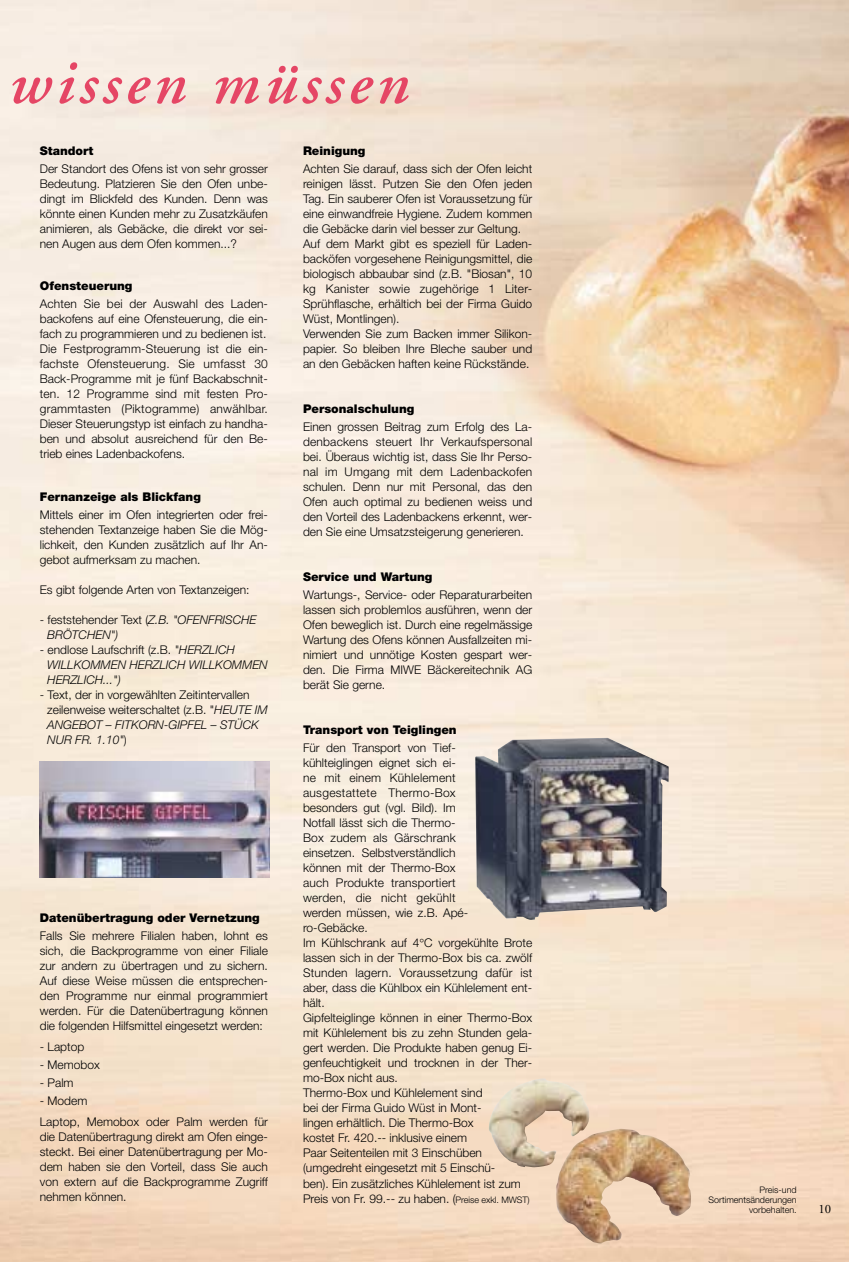
<style>
.page{position:relative;width:849px;height:1262px;background:#fff}
.page>*{position:absolute;margin:0;border:0;box-sizing:border-box;transform-origin:0 0}
.t1{font:italic 600 62.55px "Adobe Garamond";letter-spacing:.08em;color:#e54665}
.t2{font:12.75px "Adobe Garamond";color:#000}
.t3{font:300 12px/15px "Helvetica Neue";color:#000;text-align:justify}
.t4{font:900 12px "Helvetica Neue";color:#000}
.t5{font:italic 300 12px/15px "Helvetica Neue";color:#000}
.t6{font:300 9px/9.8px "Helvetica Neue";color:#000;text-align:right}
.s1{font-style:normal}
.s2{font-style:italic}
.s3{font-size:9px}
</style>
<div class="page">
<img style="left:0;top:0;width:849px;height:1261px">
<img style="left:475px;top:738px;width:194px;height:182px">
<img style="left:489px;top:1078px;width:202px;height:165px">
<img style="left:40px;top:762px;width:229px;height:115px">
<svg style="left:420px;top:939px;width:4px;height:3px"></svg>
<h1 class="t1" style="left:6px;top:58px;width:402px">wissen müssen</h1>
<p class="t4" style="left:40px;top:146px;width:55px">Standort</p>
<p class="t3" style="left:40px;top:162px;width:230px">Der Standort des Ofens ist von sehr grosser Bedeutung. Platzieren Sie den Ofen unbe&shy;dingt im Blickfeld des Kunden. Denn was könnte einen Kunden mehr zu Zusatzkäufen animieren, als Gebäcke, die direkt vor sei&shy;nen Augen aus dem Ofen kommen...?</p>
<p class="t4" style="left:40px;top:281px;width:94px">Ofensteuerung</p>
<p class="t3" style="left:40px;top:297px;width:230px;text-align:left">Achten Sie bei der Auswahl des Laden&shy;backofens auf eine Ofensteuerung, die ein&shy;fach zu programmieren und zu bedienen ist.<br>Die Festprogramm-Steuerung ist die ein&shy;fachste Ofensteuerung. Sie umfasst 30<br>Back-Programme mit je fünf Backabschnit&shy;ten. 12 Programme sind mit festen Pro&shy;grammtasten (Piktogramme) anwählbar.<br>Dieser Steuerungstyp ist einfach zu handha&shy;ben und absolut ausreichend für den Be&shy;trieb eines Ladenbackofens.</p>
<p class="t4" style="left:40px;top:492px;width:163px">Fernanzeige als Blickfang</p>
<p class="t3" style="left:40px;top:508px;width:230px">Mittels einer im Ofen integrierten oder frei&shy;stehenden Textanzeige haben Sie die Mög&shy;lichkeit, den Kunden zusätzlich auf Ihr An&shy;gebot aufmerksam zu machen.</p>
<p class="t3" style="left:40px;top:583px;width:211px">Es gibt folgende Arten von Textanzeigen:</p>
<p class="t5" style="left:47px;top:613px;width:211px;text-indent:-8px"><span class="s1">- feststehender Text (</span>Z.B. "OFENFRISCHE<br>BRÖTCHEN")</p>
<p class="t5" style="left:47px;top:643px;width:222px;text-indent:-8px"><span class="s1">- endlose Laufschrift (z.B.</span> "HERZLICH<br>WILLKOMMEN HERZLICH WILLKOMMEN<br>HERZLICH...")</p>
<p class="t3" style="left:47px;top:688px;width:222px;text-align:left;text-indent:-8px">- Text, der in vorgewählten Zeitintervallen zeilenweise weiterschaltet (z.B. "<span class="s2">HEUTE IM ANGEBOT – FITKORN-GIPFEL – STÜCK NUR FR. 1.10"</span>)</p>
<p class="t4" style="left:40px;top:913px;width:222px">Datenübertragung oder Vernetzung</p>
<p class="t3" style="left:40px;top:929px;width:230px">Falls Sie mehrere Filialen haben, lohnt es sich, die Backprogramme von einer Filiale zur andern zu übertragen und zu sichern.<br>Auf diese Weise müssen die entsprechen&shy;den Programme nur einmal programmiert werden. Für die Datenübertragung können die folgenden Hilfsmittel eingesetzt werden:</p>
<p class="t3" style="left:40px;top:1040px;width:46px">- Laptop</p>
<p class="t3" style="left:40px;top:1058px;width:62px">- Memobox</p>
<p class="t3" style="left:40px;top:1076px;width:35px">- Palm</p>
<p class="t3" style="left:40px;top:1091px;width:230px;line-height:21px">- Modem<br>Laptop, Memobox oder Palm werden für</p>
<p class="t3" style="left:40px;top:1130px;width:230px">die Datenübertragung direkt am Ofen einge&shy;steckt. Bei einer Datenübertragung per Mo&shy;dem haben sie den Vorteil, dass Sie auch von extern auf die Backprogramme Zugriff nehmen können.</p>
<p class="t4" style="left:303px;top:146px;width:64px">Reinigung</p>
<p class="t3" style="left:303px;top:162px;width:231px;text-align:left">Achten Sie darauf, dass sich der Ofen leicht reinigen lässt. Putzen Sie den Ofen jeden Tag. Ein sauberer Ofen ist Voraussetzung für eine einwandfreie Hygiene. Zudem kommen die Gebäcke darin viel besser zur Geltung.<br>Auf dem Markt gibt es speziell für Laden&shy;backöfen vorgesehene Reinigungsmittel, die biologisch abbaubar sind (z.B. "Biosan", 10 kg Kanister sowie zugehörige 1 Liter-Sprühflasche, erhältich bei der Firma Guido Wüst, Montlingen).<br>Verwenden Sie zum Backen immer Silikon&shy;papier. So bleiben Ihre Bleche sauber und an den Gebäcken haften keine Rückstände.</p>
<p class="t4" style="left:303px;top:404px;width:113px">Personalschulung</p>
<p class="t3" style="left:303px;top:420px;width:231px">Einen grossen Beitrag zum Erfolg des La&shy;denbackens steuert Ihr Verkaufspersonal bei. Überaus wichtig ist, dass Sie Ihr Perso&shy;nal im Umgang mit dem Ladenbackofen schulen. Denn nur mit Personal, das den Ofen auch optimal zu bedienen weiss und den Vorteil des Ladenbackens erkennt, wer&shy;den Sie eine Umsatzsteigerung generieren.</p>
<p class="t4" style="left:303px;top:572px;width:131px">Service und Wartung</p>
<p class="t3" style="left:303px;top:588px;width:231px">Wartungs-, Service- oder Reparaturarbeiten lassen sich problemlos ausführen, wenn der Ofen beweglich ist. Durch eine regelmässige Wartung des Ofens können Ausfallzeiten mi&shy;nimiert und unnötige Kosten gespart wer&shy;den. Die Firma MIWE Bäckereitechnik AG berät Sie gerne.</p>
<p class="t4" style="left:303px;top:725px;width:155px">Transport von Teiglingen</p>
<p class="t3" style="left:303px;top:741px;width:231px;text-align:left">Für den Transport von Tief-<br>kühlteiglingen eignet sich ei-<br>ne mit einem Kühlelement ausgestattete Thermo-Box<br>besonders gut (vgl. Bild). Im<br>Notfall lässt sich die Thermo-<br>Box zudem als Gärschrank<br>einsetzen. Selbstverständlich<br>können mit der Thermo-Box<br>auch Produkte transportiert<br>werden, die nicht gekühlt<br>werden müssen, wie z.B. Apé&shy;ro-Gebäcke.<br>Im Kühlschrank auf 4 C vorgekühlte Brote lassen sich in der Thermo-Box bis ca. zwölf<br>Stunden lagern. Voraussetzung dafür ist aber, dass die Kühlbox ein Kühlelement ent&shy;hält.<br>Gipfelteiglinge können in einer Thermo-Box mit Kühlelement bis zu zehn Stunden gela&shy;gert werden. Die Produkte haben genug Ei&shy;genfeuchtigkeit und trocknen in der Ther&shy;mo-Box nicht aus.<br>Thermo-Box und Kühlelement sind<br>bei der Firma Guido Wüst in Mont-<br>lingen erhältlich. Die Thermo-Box<br>kostet Fr. 420.-- inklusive einem<br>Paar Seitenteilen mit 3 Einschüben (umgedreht eingesetzt mit 5 Einschü-<br>ben). Ein zusätzliches Kühlelement ist zum<br>Preis von Fr. 99.-- zu haben. (<span class="s3">Preise exkl. MWST)</span></p>
<p class="t6" style="left:709px;top:1186px;width:90px">Preis-und<br>Sortimentsänderungen vorbehalten.</p>
<p class="t2" style="left:818px;top:1203px;width:14px">10</p>
</div>
